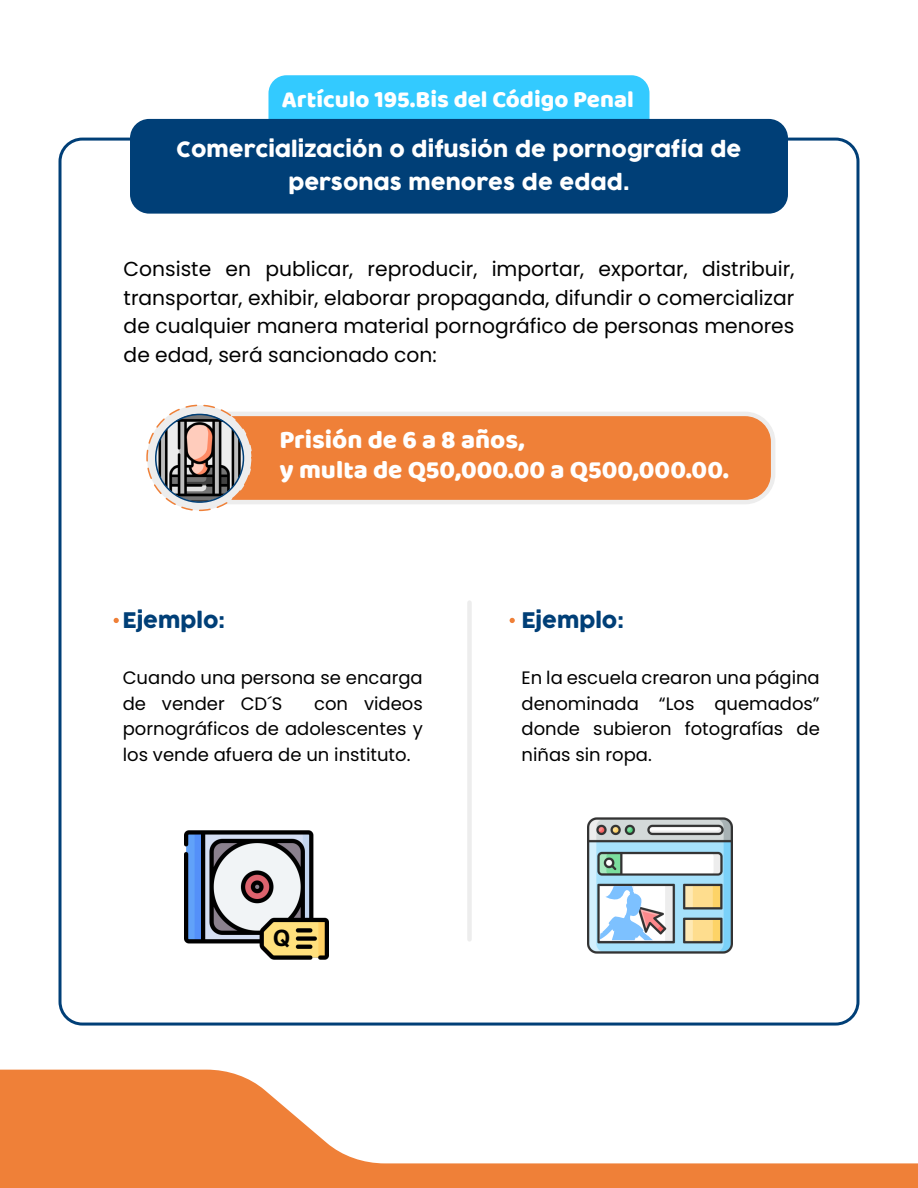
<style>
.page{position:relative;width:918px;height:1188px;background:#fff}
.page>*{position:absolute;margin:0;border:0;box-sizing:border-box;transform-origin:0 0}
.t1{font:25.95px/30px "Baloo";color:#fff}
.t2{font:24px "Baloo";color:#fff}
.t3{font:700 22.35px "Adelle Sans Devanagari";color:#000}
.t4{font:21px/33px "Cocogoose";color:#fff;text-align:center}
.t5{font:21px "Cocogoose";color:#003f77}
.t6{font:20.25px/28.5px "Poppins";color:#000;text-align:justify}
.t7{font:18px/25.5px "Poppins";color:#000;text-align:justify}
</style>
<div class="page">
<svg style="left:0;top:1070px;width:918px;height:118px"></svg>
<div style="left:268px;top:75px;width:382px;height:77px;background:#33caff;border-radius:18px"></div>
<svg style="left:225px;top:412px;width:550px;height:92px;background:#ee8b4b"></svg>
<svg style="left:147px;top:405px;width:105px;height:105px;background:#dfdddd"></svg>
<div style="left:146px;top:405px;width:107px;height:106px;border:2px dashed #ef8038;border-radius:50%"></div>
<img style="left:156px;top:414px;width:87px;height:88px;border-radius:44px">
<div style="left:155px;top:414px;width:89px;height:89px;border:2px solid #003f77;border-radius:50%"></div>
<div style="left:130px;top:119px;width:658px;height:95px;background:#003f77;border-radius:19px"></div>
<div style="left:467px;top:603px;width:5px;height:336px;background:#ededed"></div>
<svg style="left:510px;top:618px;width:5px;height:5px"></svg>
<svg style="left:114px;top:618px;width:5px;height:5px"></svg>
<img style="left:185px;top:830px;width:144px;height:130px">
<div style="left:275px;top:924px;width:18px;height:28px;background:#ffe07d"></div>
<img style="left:588px;top:817px;width:145px;height:137px">
<svg style="left:599px;top:885px;width:54px;height:55px"></svg>
<p class="t2" style="left:282px;top:84px;width:353px">Artículo 195.Bis del Código Penal</p>
<p class="t4" style="left:176px;top:134px;width:567px">Comercialización o difusión de pornografía de personas menores de edad.</p>
<p class="t6" style="left:124px;top:255px;width:672px">Consiste en publicar, reproducir, importar, exportar, distribuir, transportar, exhibir, elaborar propaganda, difundir o comercializar de cualquier manera material pornográfico de personas menores de edad, será sancionado con:</p>
<p class="t1" style="left:280px;top:424px;width:451px">Prisión de 6 a 8 años,<br>y multa de Q50,000.00 a Q500,000.00.</p>
<p class="t5" style="left:123px;top:606px;width:104px">Ejemplo:</p>
<p class="t5" style="left:521px;top:606px;width:104px">Ejemplo:</p>
<p class="t7" style="left:123px;top:665px;width:302px">Cuando una persona se encarga de vender CD´S</p>
<p class="t7" style="left:123px;top:691px;width:302px;text-indent:191px">con videos pornográficos de adolescentes y los vende afuera de un instituto.</p>
<p class="t3" style="left:273px;top:926px;width:18px">Q</p>
<p class="t7" style="left:522px;top:665px;width:300px">En la escuela crearon una página denominada “Los quemados” donde subieron fotografías de niñas sin ropa.</p>
</div>
